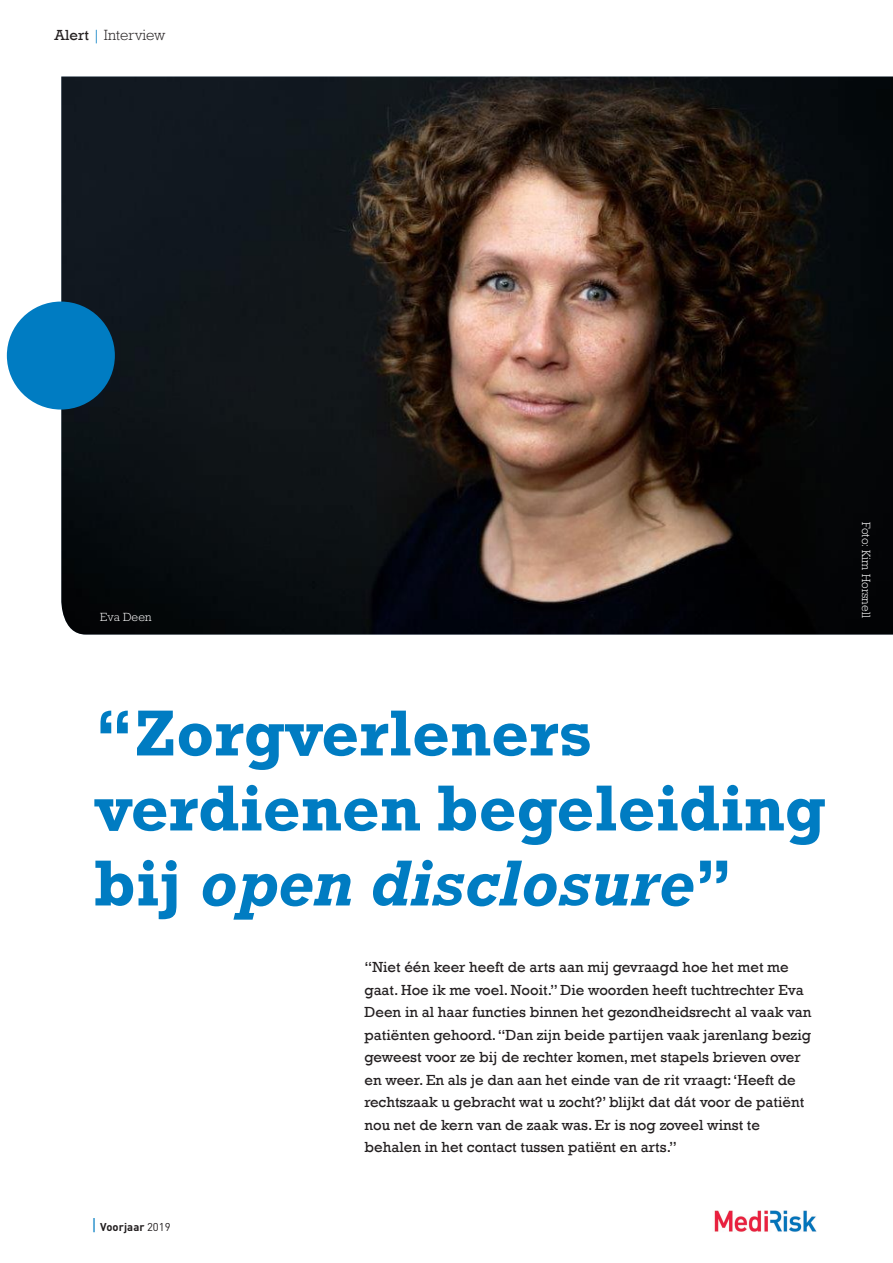
<style>
.page{position:relative;width:893px;height:1263px;background:#fff}
.page>*{position:absolute;margin:0;border:0;box-sizing:border-box;transform-origin:0 0}
.kop_Rockwell{font:700 66px "Rockwell";color:#007cc2}
.kop_Rockwell-2{font:italic 700 66px "Rockwell";color:#007cc2}
.lead-rockwell{font:15px/22.5px "Rockwell";color:#231f20}
.t1{font:300 15px "Rockwell";color:#231f20}
.fotobijschrift{font:300 12px "Rockwell";letter-spacing:.01em;color:#fff}
.t2{font:700 11.25px "DIN";letter-spacing:.01em;color:#231f20}
.s1{font-weight:400}
.s2{color:#007cc2}
.s3{font-style:normal}
.s4{font-weight:400;font-size:16.5px;color:#007cc2}
</style>
<div class="page">
<img style="left:714px;top:1210px;width:102px;height:22px">
<img style="left:61px;top:77px;width:832px;height:557px">
<div style="left:7px;top:302px;width:108px;height:108px;background:#007cc2;border-radius:50%"></div>
<p class="t1" style="left:55px;top:27px;width:112px"><span class="s1">Alert</span> <span class="s2">|</span> Interview</p>
<p class="fotobijschrift" style="left:100px;top:610px;width:53px">Eva Deen</p>
<p class="kop_Rockwell" style="left:94px;top:693px;width:499px">“Zorgverleners</p>
<p class="kop_Rockwell" style="left:94px;top:768px;width:733px">verdienen begeleiding</p>
<p class="kop_Rockwell-2" style="left:94px;top:844px;width:640px"><span class="s3">bij</span> open disclosure<span class="s3">”</span></p>
<p class="t2" style="left:92px;top:1219px;width:81px"><span class="s4">|</span> Voorjaar <span class="s1">2019</span></p>
<p class="lead-rockwell" style="left:364px;top:956px;width:448px">“Niet één keer heeft de arts aan mij gevraagd hoe het met me gaat. Hoe ik me voel. Nooit.” Die woorden heeft tuchtrechter Eva Deen in al haar functies binnen het gezondheidsrecht al vaak van patiënten gehoord. “Dan zijn beide partijen vaak jarenlang bezig geweest voor ze bij de rechter komen, met stapels brieven over en weer. En als je dan aan het einde van de rit vraagt: ‘Heeft de rechtszaak u gebracht wat u zocht?’ blijkt dat dát voor de patiënt nou net de kern van de zaak was. Er is nog zoveel winst te behalen in het contact tussen patiënt en arts.”</p>
<p class="fotobijschrift" style="left:873px;top:522px;width:97px;rotate:90deg">Foto: Kim Horsnell</p>
</div>
